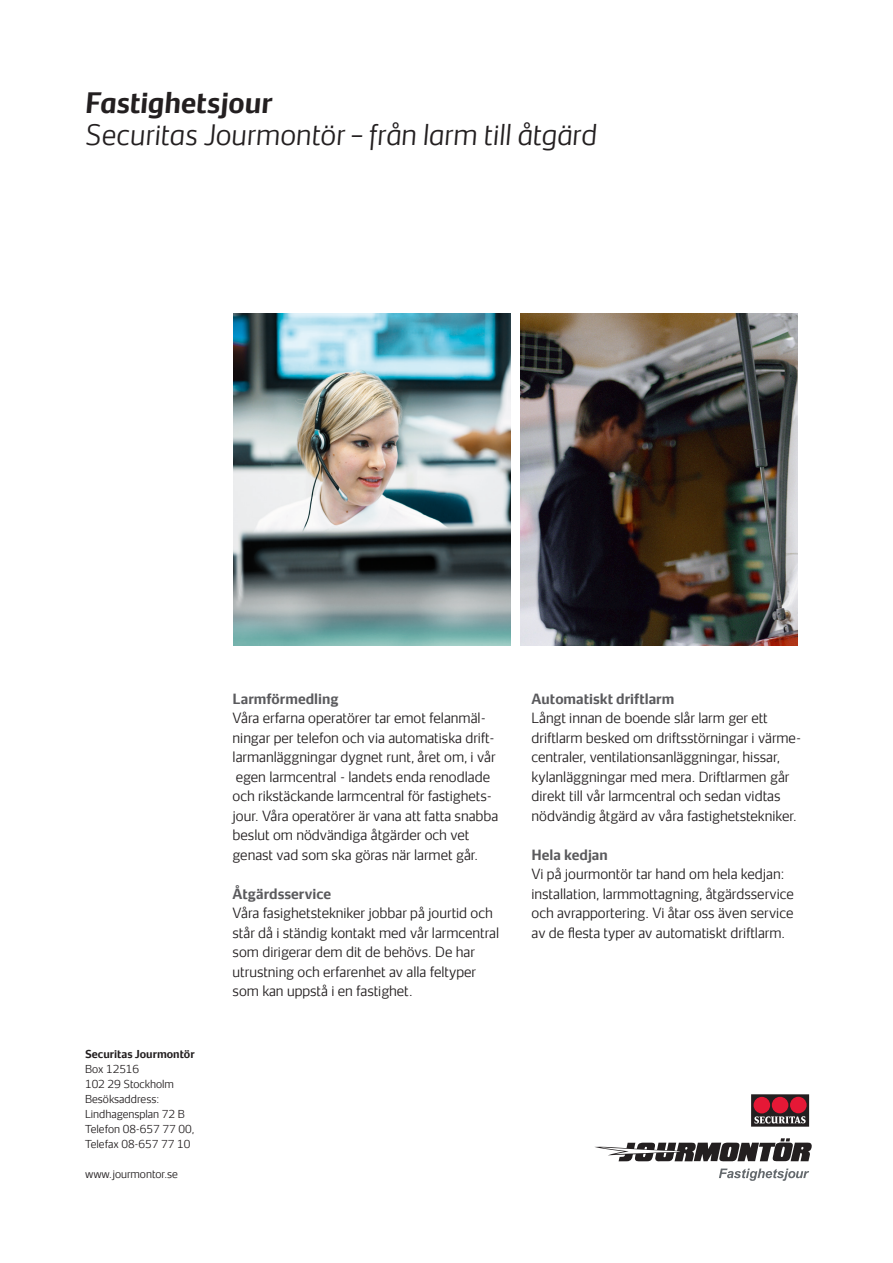
<style>
.page{position:relative;width:893px;height:1263px;background:#fff}
.page>*{position:absolute;margin:0;border:0;box-sizing:border-box;transform-origin:0 0}
.Heading_1_light_Ital{font:italic 300 27px "Securitas Sans TT";color:#231f20}
.Heading_1_light_Ital-2{font:italic 700 27px "Securitas Sans TT";color:#231f20}
.Body_copy{font:300 13.5px/19.5px "Securitas Sans TT";color:#231f20}
.Heading_2{font:700 13.5px "Securitas Sans TT";color:#5a5a5d}
.t1{font:300 10.5px/15px "Securitas Sans TT";color:#231f20}
.t2{font:700 10.5px "Securitas Sans TT";color:#231f20}
</style>
<div class="page">
<svg style="left:594px;top:1138px;width:218px;height:23px"></svg>
<svg style="left:719px;top:1168px;width:90px;height:13px"></svg>
<svg style="left:751px;top:1094px;width:58px;height:33px"></svg>
<div style="left:753px;top:1097px;width:17px;height:16px;background:#e51836;border-radius:50%"></div>
<div style="left:790px;top:1097px;width:17px;height:16px;background:#e51836;border-radius:50%"></div>
<div style="left:772px;top:1097px;width:16px;height:16px;background:#e51836;border-radius:50%"></div>
<svg style="left:754px;top:1116px;width:52px;height:7px"></svg>
<img style="left:234px;top:314px;width:276px;height:331px">
<img style="left:521px;top:314px;width:276px;height:331px">
<p class="Heading_1_light_Ital-2" style="left:85px;top:79px;width:189px">Fastighetsjour</p>
<p class="Heading_1_light_Ital" style="left:85px;top:112px;width:514px">Securitas Jourmontör – från larm till åtgärd</p>
<p class="t2" style="left:85px;top:1045px;width:111px">Securitas Jourmontör</p>
<p class="t1" style="left:85px;top:1060px;width:56px">Box 12516</p>
<p class="t1" style="left:85px;top:1075px;width:90px">102 29 Stockholm</p>
<p class="t1" style="left:85px;top:1090px;width:76px">Besöksaddress:</p>
<p class="t1" style="left:85px;top:1105px;width:101px">Lindhagensplan 72 B</p>
<p class="t1" style="left:85px;top:1120px;width:111px">Telefon 08-657 77 00,<br>Telefax 08-657 77 10</p>
<p class="t1" style="left:85px;top:1165px;width:94px">www.jourmontor.se</p>
<p class="Heading_2" style="left:233px;top:687px;width:107px">Larmförmedling</p>
<p class="Body_copy" style="left:233px;top:707px;width:267px">Våra erfarna operatörer tar emot felanmäl&shy;ningar per telefon och via automatiska drift&shy;larmanläggningar dygnet runt, året om, i vår egen larmcentral - landets enda renodlade och rikstäckande larmcentral för fastighets&shy;jour. Våra operatörer är vana att fatta snabba beslut om nödvändiga åtgärder och vet genast vad som ska göras när larmet går.</p>
<p class="Heading_2" style="left:233px;top:882px;width:100px">Åtgärdsservice</p>
<p class="Body_copy" style="left:233px;top:902px;width:268px">Våra fasighetstekniker jobbar på jourtid och står då i ständig kontakt med vår larmcentral som dirigerar dem dit de behövs. De har utrustning och erfarenhet av alla feltyper som kan uppstå i en fastighet.</p>
<p class="Heading_2" style="left:531px;top:687px;width:144px">Automatiskt driftlarm</p>
<p class="Body_copy" style="left:531px;top:707px;width:271px">Långt innan de boende slår larm ger ett driftlarm besked om driftsstörningar i värme&shy;centraler, ventilationsanläggningar, hissar, kylanläggningar med mera. Driftlarmen går direkt till vår larmcentral och sedan vidtas nödvändig åtgärd av våra fastighetstekniker.</p>
<p class="Heading_2" style="left:531px;top:843px;width:78px">Hela kedjan</p>
<p class="Body_copy" style="left:531px;top:863px;width:264px">Vi på jourmontör tar hand om hela kedjan: installation, larmmottagning, åtgärdsservice och avrapportering. Vi åtar oss även service av de flesta typer av automatiskt driftlarm.</p>
</div>
